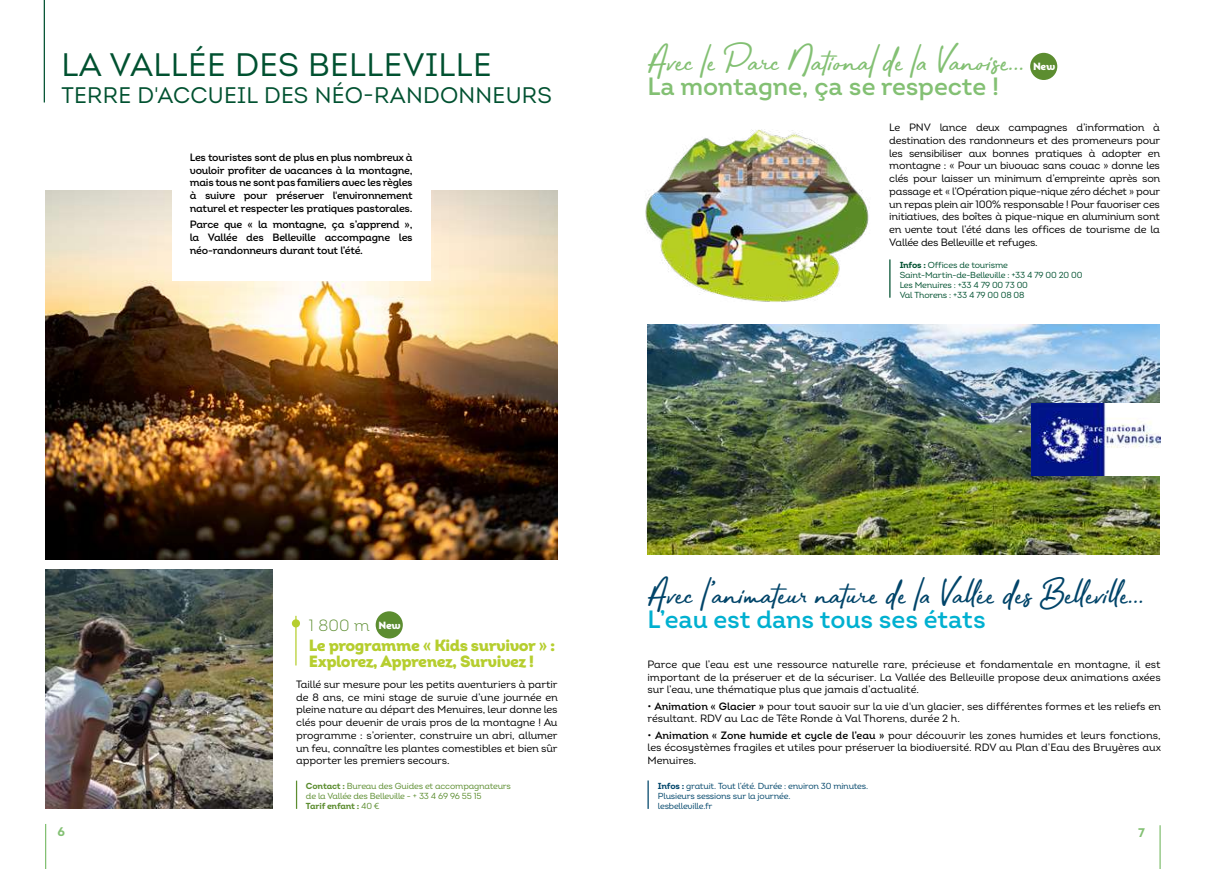
<style>
.page{position:relative;width:1205px;height:869px;background:#fff}
.page>*{position:absolute;margin:0;border:0;box-sizing:border-box;transform-origin:0 0}
.t1{font:38.75px "Bahagia";color:#014469}
.t2{font:38.75px "Bahagia";color:#83c073}
.t3{font:32.5px "Intro Regular Alt";letter-spacing:.01em;color:#005130}
.t4{font:600 25px "Intro";color:#83c073}
.t5{font:600 25px "Intro";color:#00b0d0}
.t6{font:22.5px "Intro Regular Alt";letter-spacing:.01em;color:#005130}
.t7{font:16.25px/16.2px "Intro Black Alt";letter-spacing:-.03em;color:#b6ce2f}
.t8{font:16.25px "Intro Light Alt";color:#5c8d30}
.t9{font:12.5px "Intro Bold Alt";color:#83c073}
.t10{font:10.62px/12.8px "Intro Regular Alt";letter-spacing:-.005em;color:#000;text-align:justify}
.t11{font:10.62px/12.8px "Intro Semi Bold Alt";letter-spacing:-.02em;color:#000;text-align:justify}
.t12{font:10.5px "Intro Black Alt";letter-spacing:-.03em;color:#fff}
.t13{font:8.75px/10px "Intro Regular Alt";letter-spacing:-.02em;color:#005130}
.t14{font:8.75px/10px "Intro Regular Alt";letter-spacing:-.02em;color:#00456a}
.t15{font:8.75px/10px "Intro Regular Alt";letter-spacing:-.02em;color:#5c8d30}
.t16{font:8.75px "Intro Bold Alt";letter-spacing:-.02em;color:#5c8d30}
.s1{font-family:"Intro Bold Alt"}
.s2{font-family:"Intro Regular Alt"}
.s3{font-family:"Intro Semi Bold Alt"}
</style>
<div class="page">
<hr style="left:45px;top:823px;width:1px;height:45px;background:#83c073">
<hr style="left:1159px;top:824px;width:1px;height:44px;background:#83c073">
<hr style="left:44px;top:0;width:1px;height:102px;background:#005130">
<hr style="left:295px;top:615px;width:2px;height:50px;background:#b6ce2f">
<div style="left:292px;top:619px;width:8px;height:8px;background:#b6ce2f;border-radius:50%"></div>
<svg style="left:296px;top:780px;width:1px;height:28px"></svg>
<img style="left:45px;top:190px;width:512px;height:368px">
<hr style="left:647px;top:780px;width:2px;height:28px;background:#00456a">
<div style="left:376px;top:611px;width:27px;height:27px;background:#5c8d30;border-radius:50%"></div>
<img style="left:45px;top:569px;width:228px;height:239px">
<div style="left:1030px;top:53px;width:27px;height:27px;background:#5c8d30;border-radius:50%"></div>
<img style="left:647px;top:324px;width:513px;height:230px">
<img style="left:1032px;top:403px;width:128px;height:72px">
<div style="left:172px;top:123px;width:258px;height:158px;background:#fff"></div>
<hr style="left:889px;top:259px;width:1px;height:38px;background:#005130">
<img style="left:645px;top:129px;width:225px;height:173px">
<h2 class="t3" style="left:61px;top:44px;width:432px">LA VALLÉE DES BELLEVILLE</h2>
<h3 class="t6" style="left:61px;top:81px;width:492px">TERRE D'ACCUEIL DES NÉO-RANDONNEURS</h3>
<p class="t11" style="left:190px;top:150px;width:224px">Les touristes sont de plus en plus nombreux à vouloir profiter de vacances à la montagne, mais tous ne sont pas familiers avec les règles à suivre pour préserver l'environnement naturel et respecter les pratiques pastorales.</p>
<p class="t11" style="left:190px;top:218px;width:224px">Parce que « la montagne, ça s’apprend », la Vallée des Belleville accompagne les néo-randonneurs durant tout l’été.</p>
<h1 class="t2" style="left:647px;top:34px;width:378px">Avec le Parc National de la Vanoise…</h1>
<h3 class="t4" style="left:647px;top:71px;width:353px">La montagne, ça se respecte !</h3>
<p class="t12" style="left:1033px;top:60px;width:24px">New</p>
<p class="t10" style="left:889px;top:121px;width:273px">Le PNV lance deux campagnes d’information à destination des randonneurs et des promeneurs pour les sensibiliser aux bonnes pratiques à adopter en montagne : « Pour un bivouac sans couac » donne les clés pour laisser un minimum d’empreinte après son passage et « l’Opération pique-nique zéro déchet » pour un repas plein air 100% responsable ! Pour favoriser ces initiatives, des boîtes à pique-nique en aluminium sont en vente tout l’été dans les offices de tourisme de la Vallée des Belleville et refuges.</p>
<p class="t13" style="left:900px;top:259px;width:184px"><span class="s1">Infos :</span> Offices de tourisme<br>Saint-Martin-de-Belleville : +33 4 79 00 20 00<br>Les Menuires : +33 4 79 00 73 00<br>Val Thorens : +33 4 79 00 08 08</p>
<h3 class="t8" style="left:309px;top:615px;width:62px">1 800 m</h3>
<h3 class="t7" style="left:309px;top:636px;width:248px">Le programme « Kids survivor » :<br>Explorez, Apprenez, Survivez !</h3>
<p class="t12" style="left:378px;top:618px;width:24px">New</p>
<p class="t10" style="left:296px;top:677px;width:263px">Taillé sur mesure pour les petits aventuriers à partir de 8 ans, ce mini stage de survie d’une journée en pleine nature au départ des Menuires, leur donne les clés pour devenir de vrais pros de la montagne ! Au programme : s’orienter, construire un abri, allumer un feu, connaître les plantes comestibles et bien sûr apporter les premiers secours.</p>
<p class="t15" style="left:306px;top:780px;width:207px"><span class="s1">Contact :</span> Bureau des Guides et accompagnateurs de la Vallée des Belleville - + 33 4 69 96 55 15</p>
<p class="t16" style="left:306px;top:799px;width:75px">Tarif enfant : <span class="s2">40 €</span></p>
<h1 class="t1" style="left:647px;top:567px;width:498px">Avec l’animateur nature de la Vallée des Belleville…</h1>
<h3 class="t5" style="left:647px;top:604px;width:340px">L’eau est dans tous ses états</h3>
<p class="t10" style="left:647px;top:657px;width:515px">Parce que l’eau est une ressource naturelle rare, précieuse et fondamentale en montagne, il est important de la préserver et de la sécuriser. La Vallée des Belleville propose deux animations axées sur l’eau, une thématique plus que jamais d’actualité.</p>
<p class="t10" style="left:647px;top:699px;width:515px">• <span class="s3">Animation « Glacier »</span> pour tout savoir sur la vie d'un glacier, ses différentes formes et les reliefs en résultant. RDV au Lac de Tête Ronde à Val Thorens, durée 2 h.</p>
<p class="t10" style="left:647px;top:728px;width:515px">• <span class="s3">Animation « Zone humide et cycle de l’eau »</span> pour découvrir les zones humides et leurs fonctions, les écosystèmes fragiles et utiles pour préserver la biodiversité. RDV au Plan d’Eau des Bruyères aux Menuires.</p>
<p class="t14" style="left:658px;top:780px;width:212px"><span class="s1">Infos :</span> gratuit. Tout l’été. Durée : environ 30 minutes.<br>Plusieurs sessions sur la journée.<br>lesbelleville.fr</p>
<p class="t9" style="left:58px;top:823px;width:9px">6</p>
<p class="t9" style="left:1138px;top:824px;width:8px">7</p>
</div>
